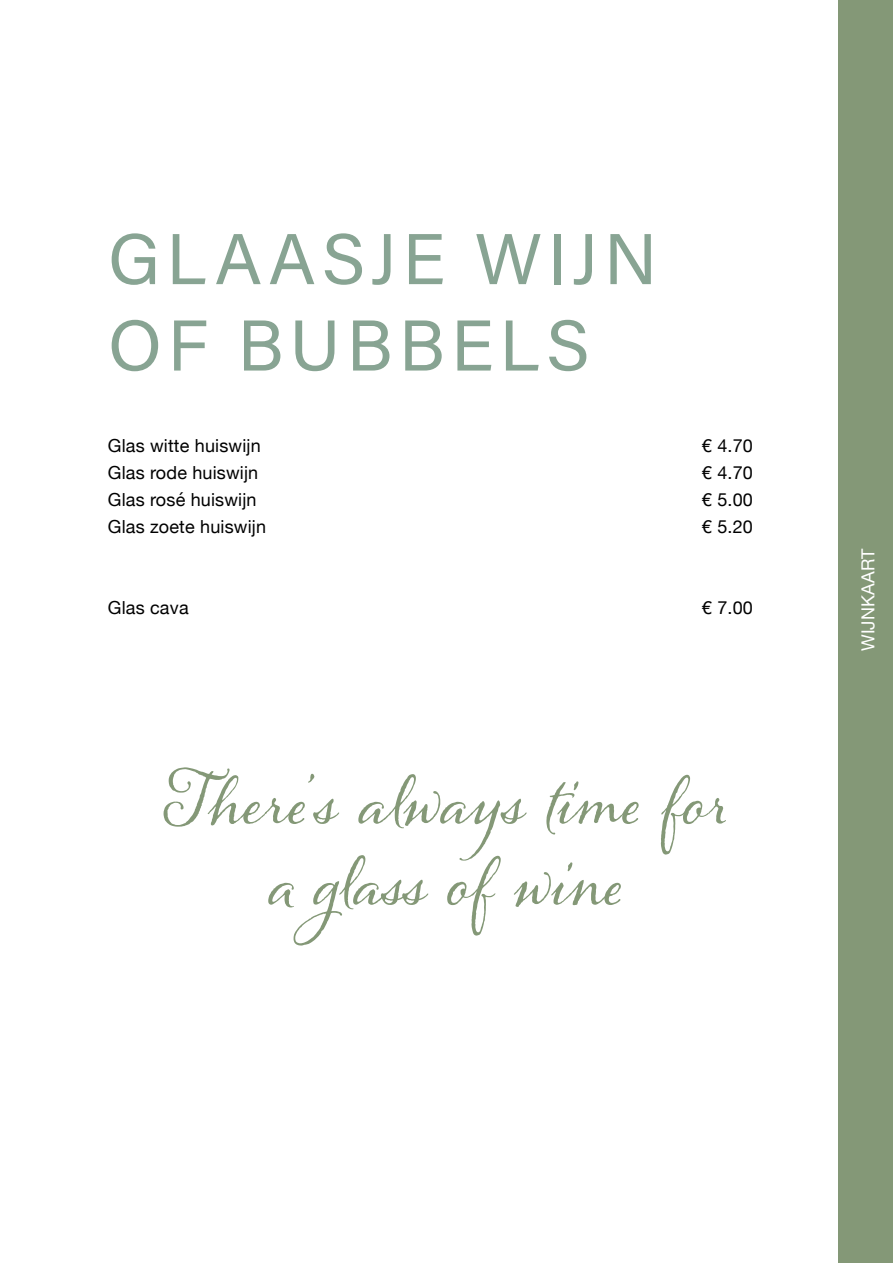
<style>
.page{position:relative;width:893px;height:1263px;background:#fff}
.page>*{position:absolute;margin:0;border:0;box-sizing:border-box;transform-origin:0 0}
.t1{font:72px/86.4px "Acumin Variable Concept";letter-spacing:.08em;color:#88a493}
.t2{font:67.5px/81px "Alana";letter-spacing:.015em;color:#849877;text-align:center}
.t3{font:18px "Helvetica Neue";letter-spacing:.01em;color:#000}
.t4{font:18px "Helvetica Neue";letter-spacing:.01em;color:#fff}
</style>
<div class="page">
<div style="left:839px;top:0;width:54px;height:1263px;background:#849877"></div>
<h1 class="t1" style="left:108px;top:213px;width:551px">GLAASJE WIJN<br>OF BUBBELS</h1>
<p class="t3" style="left:108px;top:432px;width:154px">Glas witte huiswijn</p>
<p class="t3" style="left:702px;top:432px;width:52px">€ 4.70</p>
<p class="t3" style="left:108px;top:459px;width:152px">Glas rode huiswijn</p>
<p class="t3" style="left:702px;top:459px;width:52px">€ 4.70</p>
<p class="t3" style="left:108px;top:486px;width:150px">Glas rosé huiswijn</p>
<p class="t3" style="left:702px;top:486px;width:52px">€ 5.00</p>
<p class="t3" style="left:108px;top:513px;width:160px">Glas zoete huiswijn</p>
<p class="t3" style="left:702px;top:513px;width:52px">€ 5.20</p>
<p class="t3" style="left:108px;top:594px;width:82px">Glas cava</p>
<p class="t3" style="left:702px;top:594px;width:52px">€ 7.00</p>
<h2 class="t2" style="left:168px;top:759px;width:559px">There’s always time for a glass of wine</h2>
<p class="t4" style="left:855px;top:651px;width:104px;rotate:-90deg">WIJNKAART</p>
</div>
